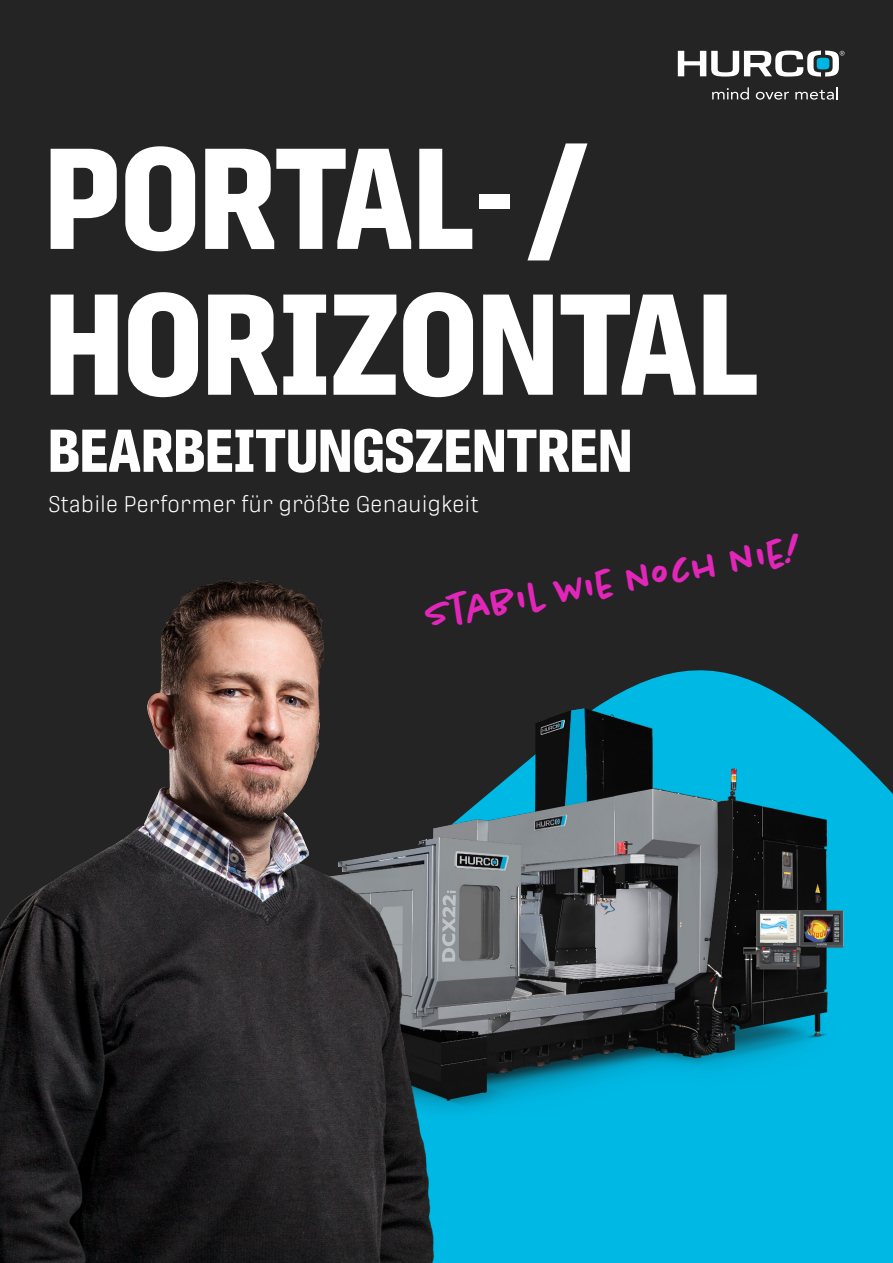
<style>
.page{position:relative;width:893px;height:1263px;background:#242424}
.page>*{position:absolute;margin:0;border:0;box-sizing:border-box;transform-origin:0 0}
.H1___Protipo_Compact_Bold_95_97_2{font:700 142.5px/145.8px "Protipo Compact";letter-spacing:.005em;color:#fff}
.H3___Protipo_Compact_Bold_40_37_8{font:700 60px "Protipo Compact";letter-spacing:.01em;color:#fff}
.AUSZEICHNUNG_3___Chantal_Medium_26_25{font:500 39px "Chantal";color:#e226b9}
.SB_2___Protipo_Light_15_16_2_Gelöst{font:300 22.5px "Protipo";color:#fff}
</style>
<div class="page">
<svg style="left:486px;top:670px;width:407px;height:593px;fill:#00b8e4"></svg>
<img style="left:486px;top:690px;width:391px;height:443px">
<img style="left:0;top:578px;width:486px;height:685px">
<svg style="left:712px;top:87px;width:37px;height:13px"></svg>
<svg style="left:756px;top:92px;width:33px;height:8px"></svg>
<svg style="left:795px;top:87px;width:43px;height:13px"></svg>
<svg style="left:678px;top:51px;width:166px;height:26px"></svg>
<p class="H1___Protipo_Compact_Bold_95_97_2" style="left:45px;top:126px;width:715px">PORTAL- /<br>HORIZONTAL</p>
<p class="H3___Protipo_Compact_Bold_40_37_8" style="left:48px;top:416px;width:585px">BEARBEITUNGSZENTREN</p>
<p class="SB_2___Protipo_Light_15_16_2_Gelöst" style="left:48px;top:491px;width:432px">Stabile Performer für größte Genauigkeit</p>
<p class="AUSZEICHNUNG_3___Chantal_Medium_26_25" style="left:423px;top:591px;width:382px;rotate:-10deg">Stabil wie noch nie!</p>
</div>
